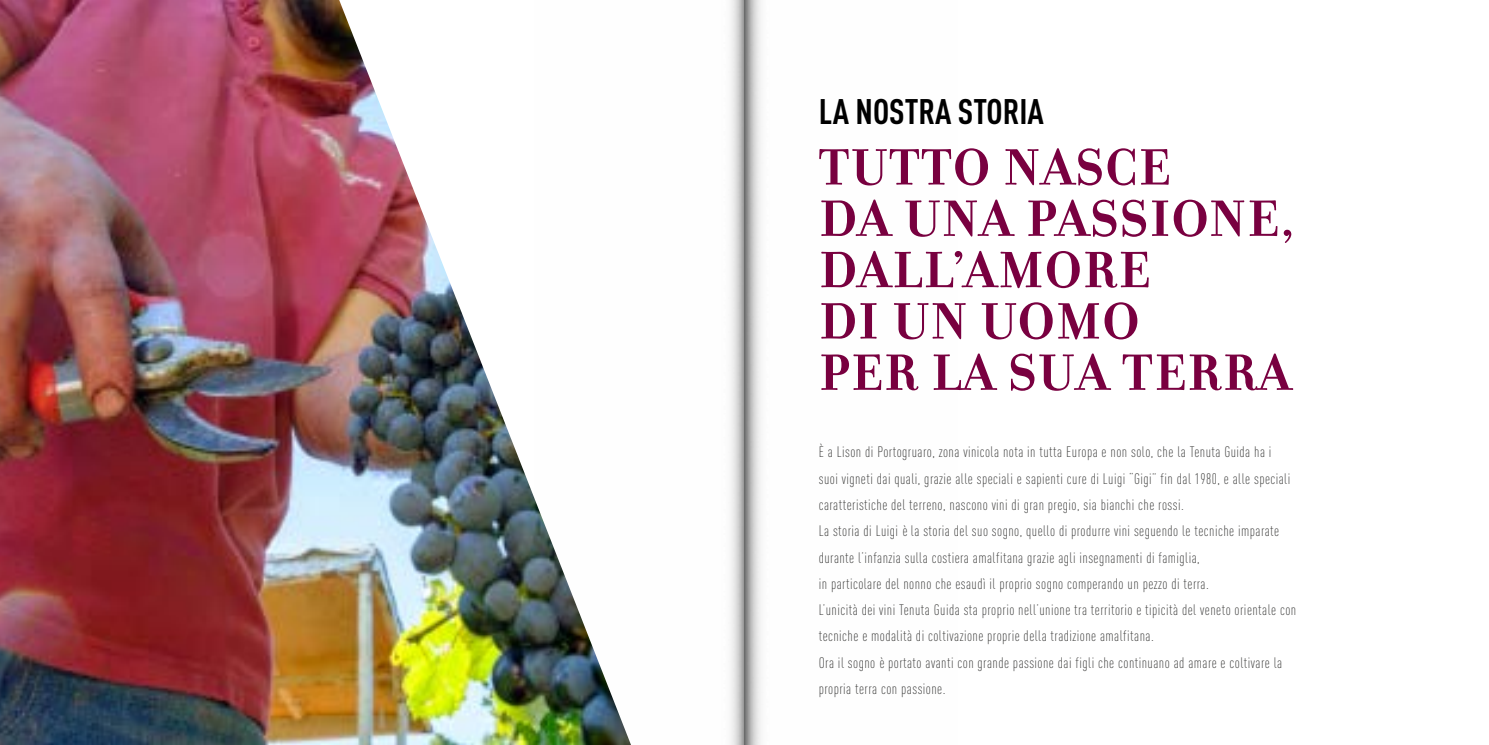
<style>
.page{position:relative;width:1489px;height:745px;background:#fff}
.page>*{position:absolute;margin:0;border:0;box-sizing:border-box;transform-origin:0 0}
.t1{font:700 55px/51.2px "Filosofia OT";letter-spacing:.03em;color:#790040}
.t2{font:700 35px "DIN Cond";color:#000}
.t3{font:300 15px/26.2px "DIN Cond";letter-spacing:.03em;color:#3c3c3b}
</style>
<div class="page">
<img style="left:0;top:0;width:535px;height:744px">
<img style="left:535px;top:0;width:226px;height:744px">
<h2 class="t2" style="left:818px;top:91px;width:227px">LA NOSTRA STORIA</h2>
<h1 class="t1" style="left:818px;top:142px;width:478px">TUTTO NASCE<br>DA UNA PASSIONE,<br>DALL’AMORE<br>DI UN UOMO<br>PER LA SUA TERRA</h1>
<p class="t3" style="left:818px;top:438px;width:479px">È a Lison di Portogruaro, zona vinicola nota in tutta Europa e non solo, che la Tenuta Guida ha i<br>suoi vigneti dai quali, grazie alle speciali e sapienti cure di Luigi “Gigi” fin dal 1980, e alle speciali caratteristiche del terreno, nascono vini di gran pregio, sia bianchi che rossi.<br>La storia di Luigi è la storia del suo sogno, quello di produrre vini seguendo le tecniche imparate durante l’infanzia sulla costiera amalfitana grazie agli insegnamenti di famiglia,<br>in particolare del nonno che esaudì il proprio sogno comperando un pezzo di terra.<br>L’unicità dei vini Tenuta Guida sta proprio nell’unione tra territorio e tipicità del veneto orientale con tecniche e modalità di coltivazione proprie della tradizione amalfitana.<br>Ora il sogno è portato avanti con grande passione dai figli che continuano ad amare e coltivare la propria terra con passione.</p>
</div>
